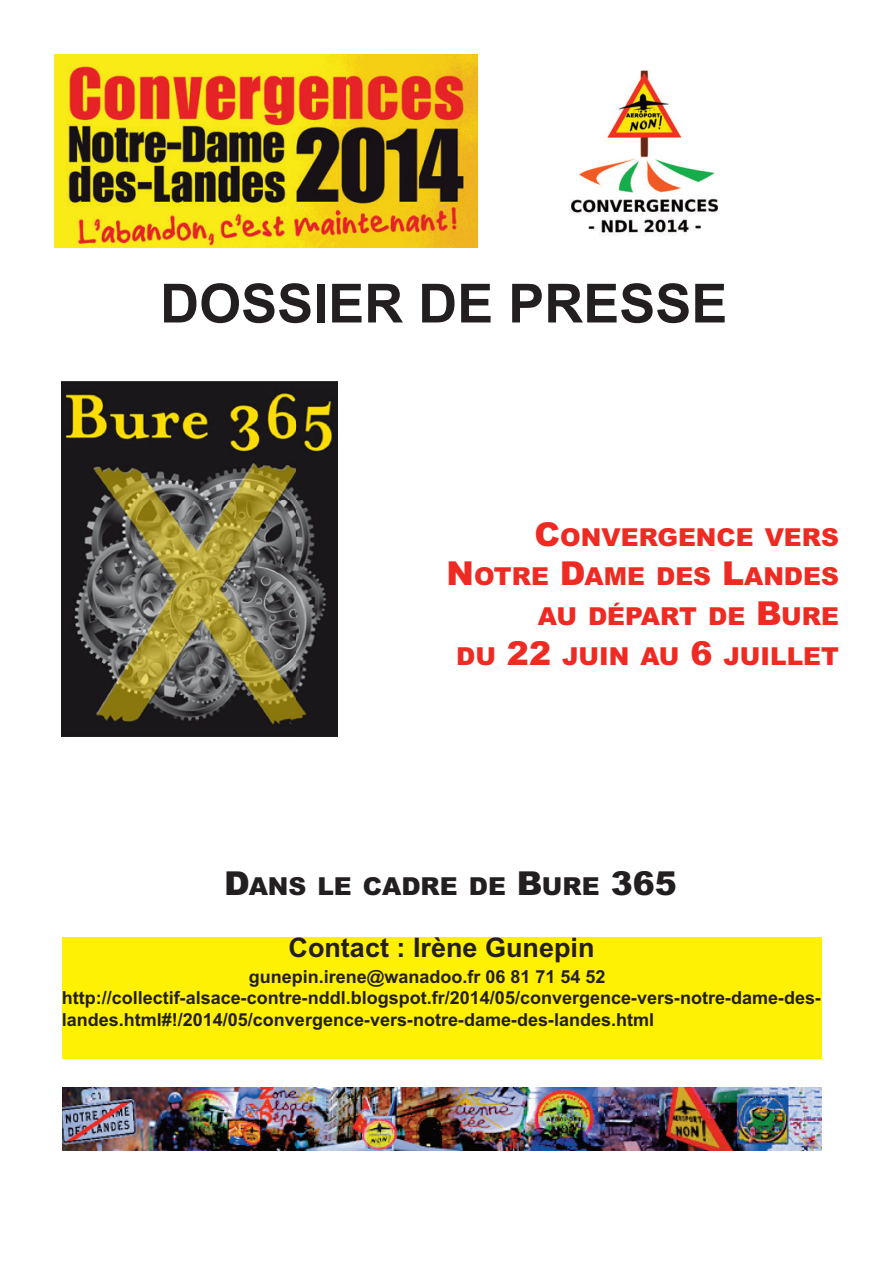
<style>
.page{position:relative;width:893px;height:1263px;background:#fff}
.page>*{position:absolute;margin:0;border:0;box-sizing:border-box;transform-origin:0 0}
.t1{font:700 54px "Arial";color:#231f20}
.t2{font:700 27px "Arial";color:#231f20}
.t3{font:900 24.75px/39.6px "Arial";color:#ee2b23;text-align:right}
.t4{font:900 24.75px "Arial";color:#231f20}
.t5{font:700 18px/21.6px "Arial";color:#231f20}
.s1{font-size:33px}
</style>
<div class="page">
<img style="left:62px;top:381px;width:275px;height:356px">
<div style="left:62px;top:937px;width:759px;height:122px;background:#fff101"></div>
<img style="left:54px;top:54px;width:423px;height:193px">
<img style="left:62px;top:1087px;width:760px;height:64px">
<img style="left:568px;top:70px;width:150px;height:166px">
<h1 class="t1" style="left:160px;top:268px;width:569px">DOSSIER DE PRESSE</h1>
<h3 class="t3" style="left:446px;top:516px;width:394px"><span class="s1">C</span>ONVERGENCE VERS<br><span class="s1">N</span>OTRE <span class="s1">D</span>AME DES <span class="s1">L</span>ANDES<br>AU DÉPART DE <span class="s1">B</span>URE<br>DU <span class="s1">22</span> JUIN AU <span class="s1">6</span> JUILLET</h3>
<h3 class="t4" style="left:224px;top:868px;width:454px"><span class="s1">D</span>ANS LE CADRE DE <span class="s1">B</span>URE <span class="s1">365</span></h3>
<h2 class="t2" style="left:288px;top:930px;width:308px">Contact : Irène Gunepin</h2>
<p class="t5" style="left:62px;top:966px;width:761px;text-indent:187px">gunepin.irene@wanadoo.fr 06 81 71 54 52 http://collectif-alsace-contre-nddl.blogspot.fr/2014/05/convergence-vers-notre-dame-des&shy;landes.html#!/2014/05/convergence-vers-notre-dame-des-landes.html</p>
</div>
